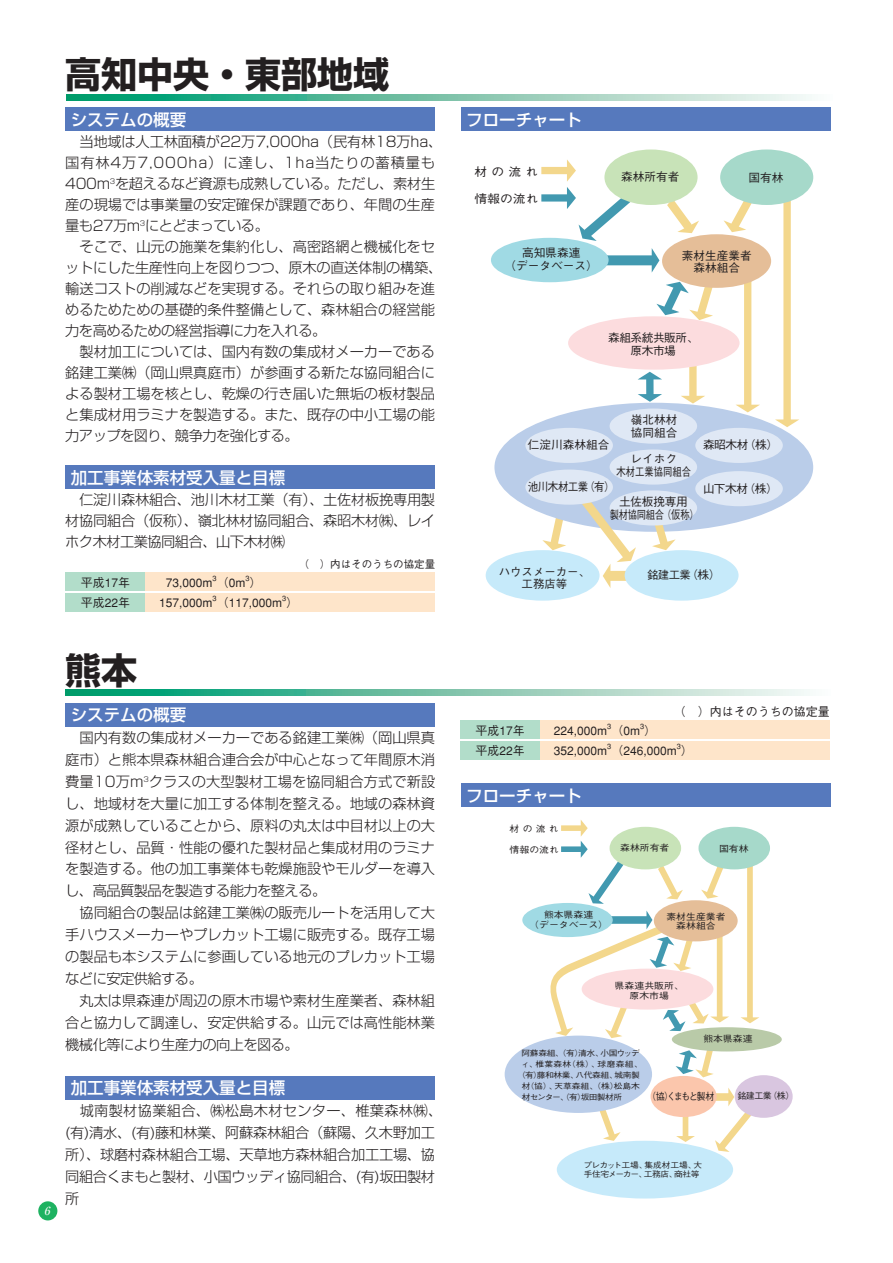
<style>
.page{position:relative;width:893px;height:1263px;background:#fff}
.page>*{position:absolute;margin:0;border:0;box-sizing:border-box;transform-origin:0 0}
.t1{font:700 36px "Shin Go Pro";color:#231f20}
.t2{font:500 16.5px "Shin Go Pro";color:#fff}
.t3{font:300 14.25px/21.9px "Shin Go Pro";letter-spacing:-.015em;color:#231f20;text-align:justify}
.t4{font:500 12px/19.8px "Gothic BBB";color:#231f20}
.t5{font:500 11.7px/12.8px "Gothic BBB";color:#231f20;text-align:center}
.t6{font:500 11.7px/12.8px "Gothic BBB";letter-spacing:-.025em;color:#231f20;text-align:center}
.t7{font:500 11.7px/12.8px "Gothic BBB";letter-spacing:-.04em;color:#231f20;text-align:center}
.t8{font:500 11.7px "Gothic BBB";color:#231f20;scale:1.1 1}
.t9{font:500 11.7px "Gothic BBB";color:#231f20;scale:.9 1}
.t10{font:500 11.4px/12.3px "Gothic BBB";color:#231f20;text-align:center}
.t11{font:italic 500 11.25px "Ryumin Pro";color:#fff}
.t12{font:500 10.5px "Gothic BBB";color:#231f20}
.t13{font:500 10.05px "Gothic BBB";letter-spacing:-.18em;color:#231f20;scale:.91 1}
.t14{font:500 9px/9.9px "Gothic BBB";color:#231f20;text-align:center;scale:1.1 1}
.t15{font:500 9px "Gothic BBB";color:#231f20}
.t16{font:500 7.95px/9.4px "Gothic BBB";letter-spacing:-.05em;color:#231f20;scale:1.1 1}
.t17{font:500 7.95px "Gothic BBB";letter-spacing:.035em;color:#231f20;scale:1.1 1}
.t18{font:500 7.95px "Gothic BBB";letter-spacing:-.095em;color:#231f20;scale:1.1 1}
.s1{font-size:11.7px}
</style>
<div class="page">
<div style="left:38px;top:1201px;width:19px;height:19px;background:#1eb261;border-radius:50%"></div>
<div style="left:65px;top:465px;width:370px;height:24px;background:#5679bd"></div>
<div style="left:461px;top:107px;width:370px;height:23px;background:#5679bd"></div>
<div style="left:65px;top:107px;width:370px;height:23px;background:#5679bd"></div>
<svg style="left:67px;top:94px;width:745px;height:7px"></svg>
<div style="left:65px;top:572px;width:370px;height:19px;background:#fee5ca"></div>
<div style="left:65px;top:593px;width:370px;height:18px;background:#fee5ca"></div>
<div style="left:65px;top:572px;width:80px;height:19px;background:#b2ddca"></div>
<div style="left:65px;top:593px;width:80px;height:18px;background:#b2ddca"></div>
<div style="left:494px;top:403px;width:319px;height:129px;background:#bacde9;border-radius:50%"></div>
<svg style="left:724px;top:190px;width:34px;height:51px"></svg>
<svg style="left:660px;top:195px;width:39px;height:45px"></svg>
<div style="left:646px;top:378px;width:8px;height:18px;background:#4299b0"></div>
<svg style="left:638px;top:394px;width:24px;height:8px"></svg>
<svg style="left:638px;top:372px;width:23px;height:7px"></svg>
<div style="left:743px;top:272px;width:9px;height:135px;background:#f3d78c"></div>
<svg style="left:736px;top:405px;width:24px;height:7px"></svg>
<div style="left:783px;top:189px;width:8px;height:232px;background:#f3d78c"></div>
<svg style="left:775px;top:419px;width:24px;height:8px"></svg>
<div style="left:689px;top:356px;width:8px;height:42px;background:#f3d78c"></div>
<svg style="left:681px;top:396px;width:24px;height:7px"></svg>
<svg style="left:541px;top:159px;width:101px;height:87px"></svg>
<div style="left:593px;top:256px;width:61px;height:9px;background:#4299b0"></div>
<svg style="left:652px;top:248px;width:61px;height:75px"></svg>
<svg style="left:542px;top:475px;width:133px;height:113px"></svg>
<div style="left:720px;top:149px;width:93px;height:56px;background:#a6d9ca;border-radius:50%"></div>
<div style="left:604px;top:149px;width:94px;height:56px;background:#c8e3b8;border-radius:50%"></div>
<div style="left:662px;top:234px;width:109px;height:54px;background:#e5be98;border-radius:50%"></div>
<div style="left:568px;top:316px;width:171px;height:54px;background:#fcdcde;border-radius:50%"></div>
<div style="left:491px;top:238px;width:118px;height:44px;background:#a0dae4;border-radius:50%"></div>
<div style="left:486px;top:550px;width:114px;height:51px;background:#c6eafa;border-radius:50%"></div>
<div style="left:625px;top:550px;width:114px;height:51px;background:#c6eafa;border-radius:50%"></div>
<div style="left:610px;top:408px;width:87px;height:36px;background:#dfe8f5;border-radius:50%"></div>
<div style="left:610px;top:449px;width:87px;height:36px;background:#dfe8f5;border-radius:50%"></div>
<div style="left:610px;top:490px;width:87px;height:35px;background:#dfe8f5;border-radius:50%"></div>
<div style="left:525px;top:428px;width:88px;height:35px;background:#dfe8f5;border-radius:50%"></div>
<div style="left:525px;top:470px;width:88px;height:35px;background:#dfe8f5;border-radius:50%"></div>
<div style="left:695px;top:428px;width:88px;height:35px;background:#dfe8f5;border-radius:50%"></div>
<div style="left:695px;top:471px;width:88px;height:35px;background:#dfe8f5;border-radius:50%"></div>
<div style="left:65px;top:1076px;width:370px;height:23px;background:#5679bd"></div>
<div style="left:461px;top:783px;width:370px;height:23px;background:#5679bd"></div>
<div style="left:65px;top:703px;width:370px;height:23px;background:#5679bd"></div>
<div style="left:460px;top:721px;width:370px;height:18px;background:#fee5ca"></div>
<div style="left:460px;top:742px;width:370px;height:18px;background:#fee5ca"></div>
<div style="left:460px;top:721px;width:79px;height:18px;background:#b2ddca"></div>
<div style="left:460px;top:742px;width:79px;height:18px;background:#b2ddca"></div>
<svg style="left:65px;top:689px;width:745px;height:7px"></svg>
<svg style="left:547px;top:820px;width:217px;height:338px"></svg>
<div style="left:698px;top:827px;width:72px;height:42px;background:#a6d9ca;border-radius:50%"></div>
<div style="left:735px;top:1075px;width:58px;height:43px;background:#d9c6e0;border-radius:50%"></div>
<div style="left:610px;top:827px;width:71px;height:42px;background:#c8e3b8;border-radius:50%"></div>
<div style="left:654px;top:900px;width:84px;height:41px;background:#e5be98;border-radius:50%"></div>
<div style="left:650px;top:1076px;width:67px;height:41px;background:#fbc6ac;border-radius:50%"></div>
<div style="left:582px;top:969px;width:131px;height:40px;background:#fcdcde;border-radius:50%"></div>
<div style="left:522px;top:903px;width:91px;height:34px;background:#a0dae4;border-radius:50%"></div>
<div style="left:672px;top:1027px;width:110px;height:24px;background:#b9caa8;border-radius:50%"></div>
<div style="left:557px;top:1141px;width:176px;height:57px;background:#c6eafa;border-radius:50%"></div>
<div style="left:505px;top:1035px;width:147px;height:78px;background:#bacde9;border-radius:50%"></div>
<h1 class="t1" style="left:65px;top:46px;width:325px">高知中央・東部地域</h1>
<p class="t2" style="left:71px;top:106px;width:117px">システムの概要</p>
<p class="t3" style="left:65px;top:129px;width:379px;line-height:21px;text-align:left;text-indent:14px">当地域は人工林面積が22万7,000ha（民有林18万ha、国有林4万7,000ha）に達し、1ha当たりの蓄積量も<br>400m<sup>3</sup>を超えるなど資源も成熟している。ただし、素材生産の現場では事業量の安定確保が課題であり、年間の生産量も27万m<sup>3</sup>にとどまっている。</p>
<p class="t3" style="left:65px;top:234px;width:378px;line-height:21px;text-align:left;text-indent:14px">そこで、山元の施業を集約化し、高密路網と機械化をセットにした生産性向上を図りつつ、原木の直送体制の構築、輸送コストの削減などを実現する。それらの取り組みを進めるためための基礎的条件整備として、森林組合の経営能力を高めるための経営指導に力を入れる。</p>
<p class="t3" style="left:65px;top:339px;width:371px;line-height:21px;text-indent:14px">製材加工については、国内有数の集成材メーカーである銘建工業㈱（岡山県真庭市）が参画する新たな協同組合による製材工場を核とし、乾燥の行き届いた無垢の板材製品と集成材用ラミナを製造する。また、既存の中小工場の能力アップを図り、競争力を強化する。</p>
<p class="t2" style="left:71px;top:464px;width:216px">加工事業体素材受入量と目標</p>
<p class="t3" style="left:65px;top:488px;width:371px;line-height:21px;text-indent:14px">仁淀川森林組合、池川木材工業（有）、土佐材板挽専用製材協同組合（仮称）、嶺北林材協同組合、森昭木材㈱、レイホク木材工業協同組合、山下木材㈱</p>
<p class="t4" style="left:81px;top:573px;width:51px">平成17年平成22年</p>
<p class="t4" style="left:159px;top:573px;width:124px;text-indent:7px">73,000m （0m<br>157,000m （117,000m</p>
<p class="t12" style="left:309px;top:558px;width:127px">　）内はそのうちの協定量</p>
<p class="t11" style="left:44px;top:1202px;width:11px">6</p>
<h1 class="t1" style="left:65px;top:642px;width:73px">熊本</h1>
<p class="t2" style="left:71px;top:701px;width:117px">システムの概要</p>
<p class="t3" style="left:65px;top:725px;width:372px;text-indent:14px">国内有数の集成材メーカーである銘建工業㈱（岡山県真庭市）と熊本県森林組合連合会が中心となって年間原木消費量10万m<sup>3</sup>クラスの大型製材工場を協同組合方式で新設し、地域材を大量に加工する体制を整える。地域の森林資源が成熟していることから、原料の丸太は中目材以上の大径材とし、品質・性能の優れた製材品と集成材用のラミナを製造する。他の加工事業体も乾燥施設やモルダーを導入し、高品質製品を製造する能力を整える。</p>
<p class="t3" style="left:65px;top:900px;width:371px;text-indent:14px">協同組合の製品は銘建工業㈱の販売ルートを活用して大手ハウスメーカーやプレカット工場に販売する。既存工場の製品も本システムに参画している地元のプレカット工場などに安定供給する。</p>
<p class="t3" style="left:65px;top:988px;width:371px;text-indent:14px">丸太は県森連が周辺の原木市場や素材生産業者、森林組合と協力して調達し、安定供給する。山元では高性能林業機械化等により生産力の向上を図る。</p>
<p class="t2" style="left:71px;top:1074px;width:216px">加工事業体素材受入量と目標</p>
<p class="t3" style="left:65px;top:1098px;width:378px;text-align:left;text-indent:15px">城南製材協業組合、㈱松島木材センター、椎葉森林㈱、(有)清水、(有)藤和林業、阿蘇森林組合（蘇陽、久木野加工所）、球磨村森林組合工場、天草地方森林組合加工工場、協同組合くまもと製材、小国ウッディ協同組合、(有)坂田製材所</p>
<p class="t2" style="left:466px;top:106px;width:117px">フローチャート</p>
<p class="t8" style="left:474px;top:165px;width:60px">材の流れ</p>
<p class="t5" style="left:621px;top:170px;width:60px">森林所有者</p>
<p class="t8" style="left:474px;top:192px;width:60px">情報の流れ</p>
<p class="t5" style="left:749px;top:172px;width:37px">国有林</p>
<p class="t5" style="left:505px;top:247px;width:95px">高知県森連<br>（データベース）</p>
<p class="t5" style="left:682px;top:249px;width:72px">素材生産業者森林組合</p>
<p class="t7" style="left:608px;top:332px;width:92px">森組系統共販所、原木市場</p>
<p class="t5" style="left:631px;top:414px;width:48px;text-align:left">嶺北林材協同組合</p>
<p class="t5" style="left:616px;top:453px;width:76px">レイホク<br>木材工業協同組合</p>
<p class="t6" style="left:610px;top:496px;width:90px">土佐板挽専用<br>製材協同組合（仮称）</p>
<p class="t5" style="left:528px;top:439px;width:83px">仁淀川森林組合</p>
<p class="t9" style="left:528px;top:480px;width:98px">池川木材工業（有）</p>
<p class="t5" style="left:703px;top:439px;width:76px">森昭木材（株）</p>
<p class="t5" style="left:703px;top:482px;width:76px">山下木材（株）</p>
<p class="t10" style="left:499px;top:566px;width:93px">ハウスメーカー、工務店等</p>
<p class="t10" style="left:647px;top:569px;width:75px">銘建工業<span class="s1">（株）</span></p>
<p class="t4" style="left:475px;top:721px;width:51px">平成17年平成22年</p>
<p class="t4" style="left:674px;top:702px;width:158px">（　）内はそのうちの協定量</p>
<p class="t4" style="left:554px;top:721px;width:124px">224,000m （0m<br>352,000m （246,000m</p>
<p class="t2" style="left:466px;top:782px;width:117px">フローチャート</p>
<p class="t14" style="left:510px;top:824px;width:46px">材の流れ</p>
<p class="t14" style="left:510px;top:845px;width:46px">情報の流れ</p>
<p class="t14" style="left:620px;top:843px;width:46px">森林所有者</p>
<p class="t14" style="left:719px;top:844px;width:28px">国有林</p>
<p class="t14" style="left:529px;top:910px;width:73px">熊本県森連<br>（データベース）</p>
<p class="t14" style="left:666px;top:912px;width:55px">素材生産業者森林組合</p>
<p class="t14" style="left:615px;top:981px;width:64px">県森連共販所、原木市場</p>
<p class="t14" style="left:703px;top:1034px;width:46px">熊本県森連</p>
<p class="t16" style="left:522px;top:1048px;width:109px">阿蘇森組、（有）清水、小国ウッデ</p>
<p class="t17" style="left:521px;top:1059px;width:112px">ィ、椎葉森林（株）球磨森組、</p>
<p class="t16" style="left:517px;top:1070px;width:113px">（有）藤和林業、八代森組、城南製</p>
<p class="t16" style="left:522px;top:1081px;width:109px">材（協）天草森組、（株）松島木</p>
<p class="t18" style="left:522px;top:1092px;width:93px">材センター、有）坂田製材所</p>
<p class="t13" style="left:647px;top:1090px;width:75px">（協）くまもと製材</p>
<p class="t15" style="left:737px;top:1091px;width:59px">銘建工業（株）</p>
<p class="t16" style="left:583px;top:1160px;width:109px">プレカット工場、集成材工場、大手住宅メーカー、工務店、商社等</p>
</div>
